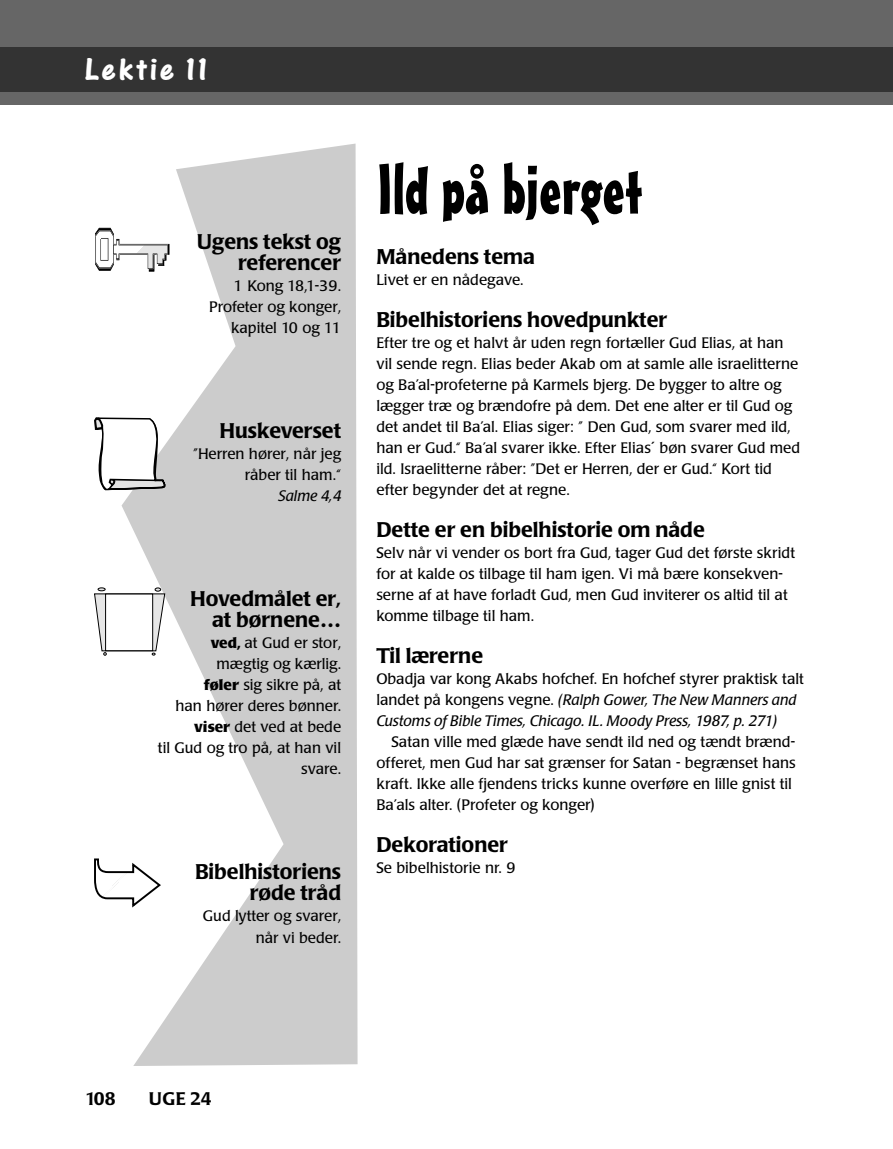
<style>
.page{position:relative;width:893px;height:1149px;background:#fff}
.page>*{position:absolute;margin:0;border:0;box-sizing:border-box;transform-origin:0 0}
.t1{font:69px "Mister Earl BT";color:#000}
.t2{font:33px "One Stroke Script Bold Plain";letter-spacing:.1em;color:#fff}
.t3{font:500 21px/21px "Poppl Laudatio";color:#000;text-align:right}
.t4{font:500 18px "Poppl Laudatio";letter-spacing:.02em;color:#000}
.t5{font:15px/21px "Poppl Laudatio";color:#000;text-align:right}
.t6{font:italic 15px/21px "Poppl Laudatio";letter-spacing:.005em;color:#000}
.s1{font-weight:700}
.s2{font-style:normal}
</style>
<div class="page">
<div style="left:0;top:0;width:893px;height:104px;background:#666"></div>
<div style="left:0;top:47px;width:893px;height:44px;background:#333"></div>
<svg style="left:122px;top:143px;width:236px;height:922px;fill:#ccc"></svg>
<svg style="left:94px;top:416px;width:72px;height:75px"></svg>
<svg style="left:94px;top:587px;width:72px;height:68px"></svg>
<div style="left:105px;top:593px;width:48px;height:58px;background:#fff;border:1px solid #000"></div>
<svg style="left:95px;top:228px;width:74px;height:43px"></svg>
<svg style="left:94px;top:858px;width:67px;height:49px"></svg>
<h2 class="t2" style="left:85px;top:60px;width:123px">Lektie 11</h2>
<h3 class="t3" style="left:197px;top:233px;width:146px">Ugens tekst og referencer</h3>
<p class="t5" style="left:209px;top:277px;width:133px">1 Kong 18,1-39.<br>Profeter og konger, kapitel 10 og 11</p>
<h3 class="t3" style="left:220px;top:422px;width:123px">Huskeverset</h3>
<p class="t5" style="left:193px;top:445px;width:150px">”Herren hører, når jeg råber til ham.“</p>
<p class="t6" style="left:278px;top:487px;width:65px">Salme 4,4</p>
<h3 class="t3" style="left:190px;top:590px;width:152px">Hovedmålet er, at børnene…</h3>
<p class="t5" style="left:158px;top:634px;width:185px"><span class="s1">ved,</span> at Gud er stor, mægtig og kærlig.<br><span class="s1">føler</span> sig sikre på, at<br>han hører deres bønner. <span class="s1">viser</span> det ved at bede<br>til Gud og tro på, at han vil svare.</p>
<h3 class="t3" style="left:195px;top:863px;width:148px">Bibelhistoriens røde tråd</h3>
<p class="t5" style="left:203px;top:907px;width:140px">Gud lytter og svarer, når vi beder.</p>
<h1 class="t1" style="left:378px;top:163px;width:266px">Ild på bjerget</h1>
<h3 class="t3" style="left:376px;top:248px;width:160px">Månedens tema</h3>
<p class="t5" style="left:376px;top:270px;width:149px">Livet er en nådegave.</p>
<h3 class="t3" style="left:376px;top:311px;width:292px">Bibelhistoriens hovedpunkter</h3>
<p class="t5" style="left:376px;top:333px;width:425px;text-align:left">Efter tre og et halvt år uden regn fortæller Gud Elias, at han vil sende regn. Elias beder Akab om at samle alle israelitterne og Ba’al-profeterne på Karmels bjerg. De bygger to altre og lægger træ og brændofre på dem. Det ene alter er til Gud og det andet til Ba’al. Elias siger: ” Den Gud, som svarer med ild, han er Gud.“ Ba’al svarer ikke. Efter Elias´ bøn svarer Gud med ild. Israelitterne råber: ”Det er Herren, der er Gud.“ Kort tid efter begynder det at regne.</p>
<h3 class="t3" style="left:376px;top:521px;width:330px">Dette er en bibelhistorie om nåde</h3>
<p class="t5" style="left:376px;top:543px;width:420px;text-align:left">Selv når vi vender os bort fra Gud, tager Gud det første skridt for at kalde os tilbage til ham igen. Vi må bære konsekven&shy;serne af at have forladt Gud, men Gud inviterer os altid til at komme tilbage til ham.</p>
<h3 class="t3" style="left:376px;top:647px;width:108px">Til lærerne</h3>
<p class="t6" style="left:376px;top:670px;width:429px"><span class="s2">Obadja var kong Akabs hofchef. En hofchef styrer praktisk talt landet på kongens vegne.</span> (Ralph Gower, The New Manners and<br>Customs of Bible Times, Chicago. IL. Moody Press, 1987, p. 271)</p>
<p class="t5" style="left:376px;top:732px;width:421px;text-align:left;text-indent:15px">Satan ville med glæde have sendt ild ned og tændt brænd&shy;offeret, men Gud har sat grænser for Satan - begrænset hans kraft. Ikke alle fjendens tricks kunne overføre en lille gnist til Ba’als alter. (Profeter og konger)</p>
<h3 class="t3" style="left:376px;top:836px;width:133px">Dekorationer</h3>
<p class="t5" style="left:376px;top:858px;width:141px">Se bibelhistorie nr. 9</p>
<p class="t4" style="left:85px;top:1090px;width:32px">108</p>
<p class="t4" style="left:149px;top:1090px;width:64px">UGE 24</p>
</div>
